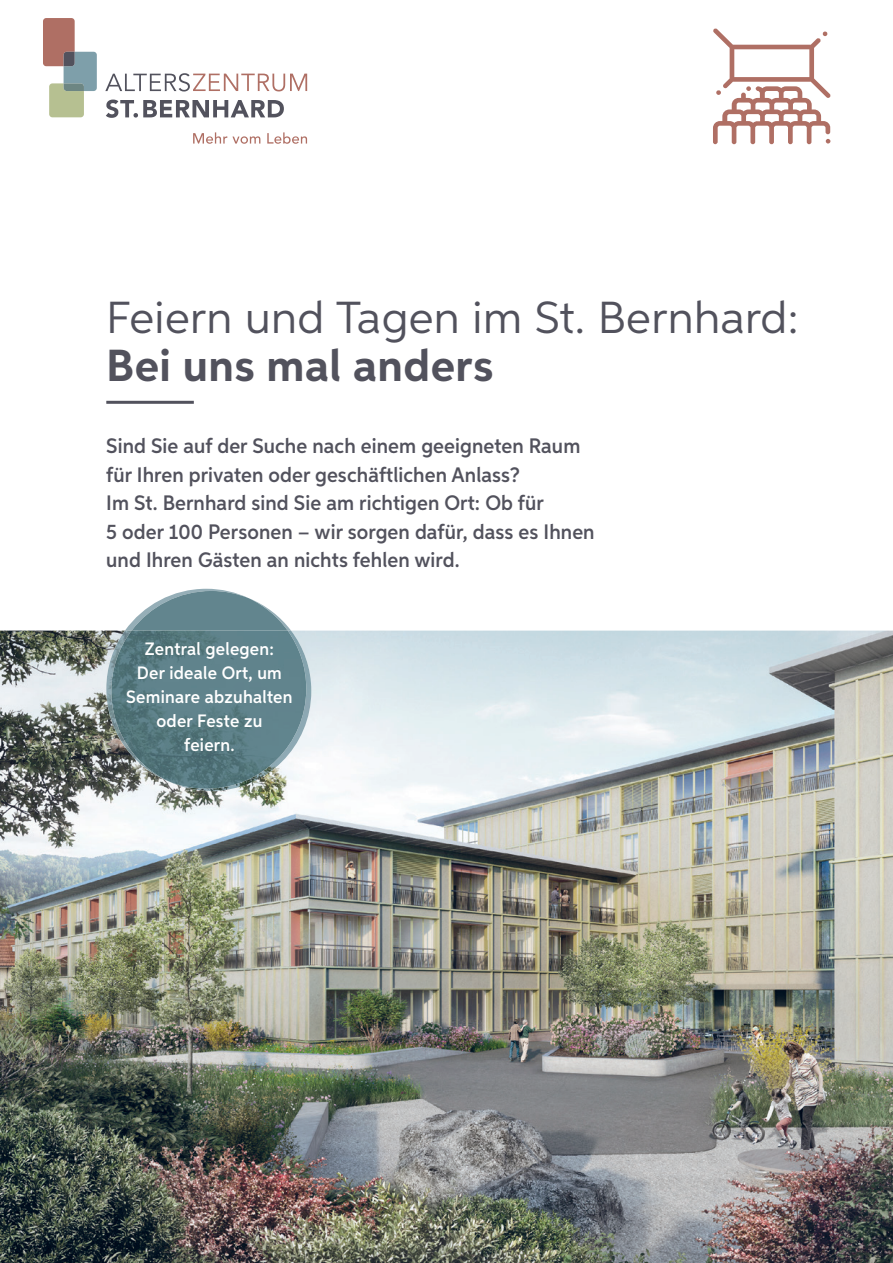
<style>
.page{position:relative;width:893px;height:1263px;background:#fff}
.page>*{position:absolute;margin:0;border:0;box-sizing:border-box;transform-origin:0 0}
.t1{font:45px "Aspira";letter-spacing:.01em;color:#52525d}
.t2{font:700 45px "Aspira";letter-spacing:.01em;color:#52525d}
.t3{font:600 21px/28.5px "Aspira";letter-spacing:.005em;color:#52525d;scale:.95 1}
.t4{font:600 18px/24px "Aspira";letter-spacing:.015em;color:#fff;text-align:center;scale:.95 1}
</style>
<div class="page">
<img style="left:0;top:631px;width:893px;height:632px">
<hr style="left:106px;top:401px;width:88px;height:3px;background:#52525d">
<svg style="left:105px;top:73px;width:202px;height:19px"></svg>
<svg style="left:106px;top:100px;width:178px;height:18px"></svg>
<svg style="left:193px;top:132px;width:67px;height:12px"></svg>
<svg style="left:267px;top:132px;width:40px;height:12px"></svg>
<svg style="left:43px;top:18px;width:54px;height:99px"></svg>
<svg style="left:713px;top:28px;width:118px;height:116px"></svg>
<img style="left:106px;top:631px;width:5px;height:150px">
<img style="left:169px;top:631px;width:142px;height:160px">
<svg style="left:125px;top:589px;width:166px;height:42px"></svg>
<img style="left:111px;top:631px;width:195px;height:158px">
<h1 class="t1" style="left:106px;top:290px;width:694px">Feiern und Tagen im St. Bernhard:</h1>
<h1 class="t2" style="left:106px;top:338px;width:389px">Bei uns mal anders</h1>
<p class="t3" style="left:106px;top:432px;width:515px">Sind Sie auf der Suche nach einem geeigneten Raum für Ihren privaten oder geschäftlichen Anlass?<br>Im St. Bernhard sind Sie am richtigen Ort: Ob für<br>5 oder 100 Personen – wir sorgen dafür, dass es Ihnen und Ihren Gästen an nichts fehlen wird.</p>
<p class="t4" style="left:126px;top:636px;width:176px">Zentral gelegen:<br>Der ideale Ort, um<br>Seminare abzuhalten oder Feste zu<br>feiern.</p>
</div>
